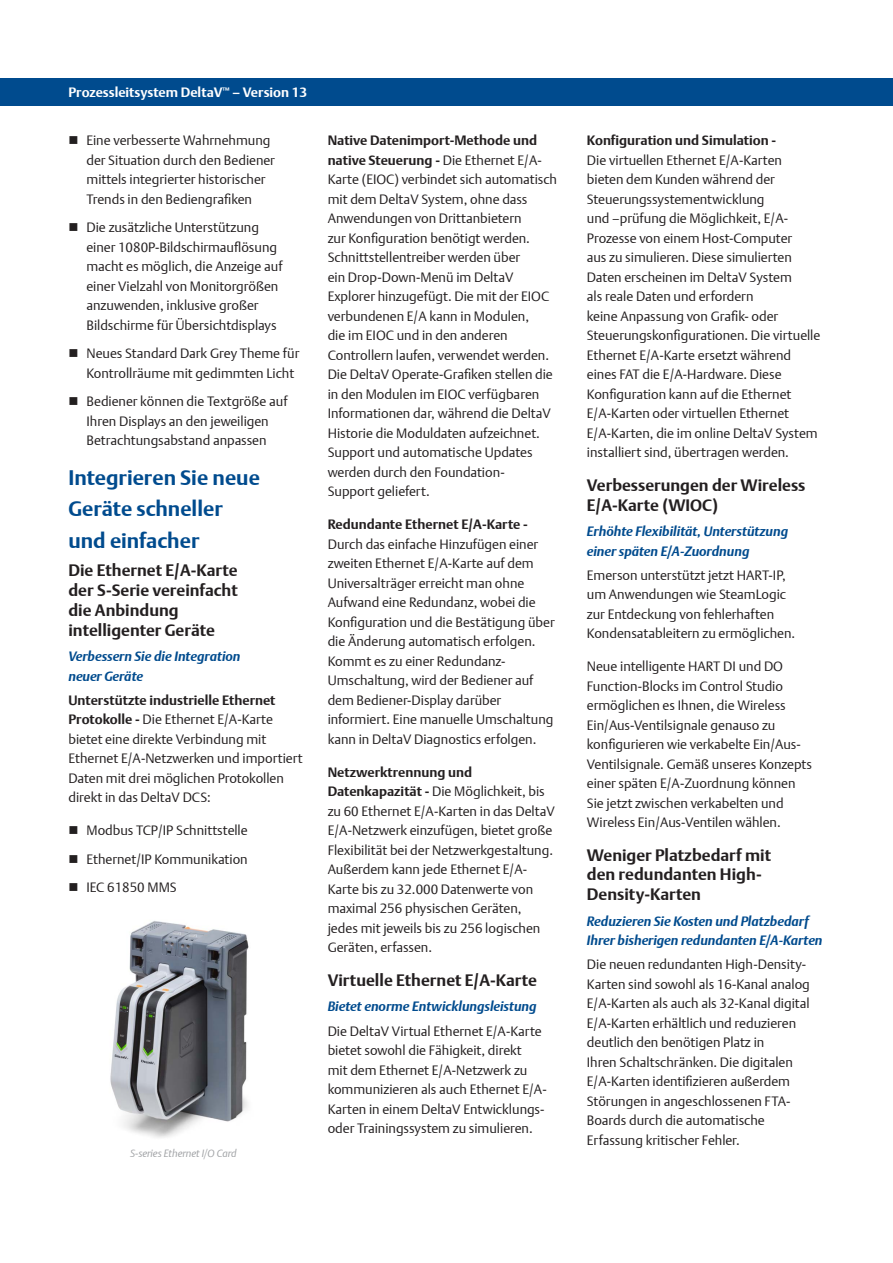
<style>
.page{position:relative;width:893px;height:1263px;background:#fff}
.page>*{position:absolute;margin:0;border:0;box-sizing:border-box;transform-origin:0 0}
.t1{font:700 21px/31.5px "DTL Argo T";color:#004b8e}
.t2{font:700 16.5px/19.8px "DTL Argo T";color:#231f20}
.t3{font:13.5px/19.5px "DTL Argo T Light";color:#231f20}
.t4{font:italic 700 13.5px/19.5px "DTL Argo T";color:#004b8e}
.t5{font:700 13.5px/19.5px "DTL Argo T";color:#231f20}
.t6{font:700 13.5px "DTL Argo T";color:#fff}
.t7{font:italic 10.5px "DTL Argo T Light";letter-spacing:-.005em;color:#9fa1a4}
.s1{font-family:"DTL Argo T";font-weight:700}
.s2{font-family:"DTL Argo T Light";font-weight:400}
</style>
<div class="page">
<div style="left:0;top:78px;width:893px;height:27px;background:#004b8e"></div>
<img style="left:110px;top:921px;width:139px;height:217px">
<p class="t6" style="left:68px;top:84px;width:240px">Prozessleitsystem DeltaV<sup>™</sup> – Version 13</p>
<p class="t3" style="left:86px;top:131px;width:190px">Eine verbesserte Wahrnehmung der Situation durch den Bediener mittels integrierter historischer<br>Trends in den Bediengrafiken</p>
<p class="t3" style="left:86px;top:218px;width:198px">Die zusätzliche Unterstützung einer 1080P-Bildschirmauflösung macht es möglich, die Anzeige auf einer Vielzahl von Monitorgrößen anzuwenden, inklusive großer Bildschirme für Übersichtdisplays</p>
<p class="t3" style="left:86px;top:344px;width:214px">Neues Standard Dark Grey Theme für<br>Kontrollräume mit gedimmten Licht</p>
<p class="t3" style="left:86px;top:392px;width:203px">Bediener können die Textgröße auf<br>Ihren Displays an den jeweiligen<br>Betrachtungsabstand anpassen</p>
<h1 class="t1" style="left:68px;top:461px;width:193px">Integrieren Sie neue<br>Geräte schneller und einfacher</h1>
<p class="t2" style="left:68px;top:560px;width:171px">Die Ethernet E/A-Karte der S-Serie vereinfacht die Anbindung intelligenter Geräte</p>
<p class="t4" style="left:68px;top:647px;width:174px">Verbessern Sie die Integration neuer Geräte</p>
<p class="t5" style="left:68px;top:690px;width:209px">Unterstützte industrielle Ethernet</p>
<p class="t3" style="left:68px;top:710px;width:236px"><span class="s1">Protokolle -</span> Die Ethernet E/A-Karte bietet eine direkte Verbindung mit Ethernet E/A-Netzwerken und importiert Daten mit drei möglichen Protokollen direkt in das DeltaV DCS:</p>
<p class="t3" style="left:86px;top:816px;width:163px;line-height:28.5px;text-align:justify">Modbus TCP/IP Schnittstelle Ethernet/IP Kommunikation IEC 61850 MMS</p>
<p class="t7" style="left:130px;top:1147px;width:108px">S-series Ethernet I/O Card</p>
<p class="t5" style="left:328px;top:131px;width:216px">Native Datenimport-Methode und native Steuerung - <span class="s2">Die Ethernet E/A-</span></p>
<p class="t3" style="left:328px;top:170px;width:231px">Karte (EIOC) verbindet sich automatisch mit dem DeltaV System, ohne dass Anwendungen von Drittanbietern<br>zur Konfiguration benötigt werden.<br>Schnittstellentreiber werden über<br>ein Drop-Down-Menü im DeltaV Explorer hinzugefügt. Die mit der EIOC verbundenen E/A kann in Modulen,<br>die im EIOC und in den anderen Controllern laufen, verwendet werden.<br>Die DeltaV Operate-Grafiken stellen die in den Modulen im EIOC verfügbaren Informationen dar, während die DeltaV Historie die Moduldaten aufzeichnet.<br>Support und automatische Updates werden durch den Foundation-<br>Support geliefert.</p>
<p class="t5" style="left:328px;top:515px;width:202px">Redundante Ethernet E/A-Karte -</p>
<p class="t3" style="left:328px;top:534px;width:228px">Durch das einfache Hinzufügen einer zweiten Ethernet E/A-Karte auf dem Universalträger erreicht man ohne Aufwand eine Redundanz, wobei die Konfiguration und die Bestätigung über die Änderung automatisch erfolgen.<br>Kommt es zu einer Redundanz-Umschaltung, wird der Bediener auf dem Bediener-Display darüber informiert. Eine manuelle Umschaltung kann in DeltaV Diagnostics erfolgen.</p>
<p class="t5" style="left:328px;top:762px;width:146px">Netzwerktrennung und</p>
<p class="t3" style="left:328px;top:782px;width:229px"><span class="s1">Datenkapazität -</span> Die Möglichkeit, bis zu 60 Ethernet E/A-Karten in das DeltaV E/A-Netzwerk einzufügen, bietet große Flexibilität bei der Netzwerkgestaltung.<br>Außerdem kann jede Ethernet E/A-Karte bis zu 32.000 Datenwerte von maximal 256 physischen Geräten, jedes mit jeweils bis zu 256 logischen Geräten, erfassen.</p>
<p class="t2" style="left:328px;top:970px;width:211px">Virtuelle Ethernet E/A-Karte</p>
<p class="t4" style="left:328px;top:997px;width:210px">Bietet enorme Entwicklungsleistung</p>
<p class="t3" style="left:328px;top:1021px;width:221px">Die DeltaV Virtual Ethernet E/A-Karte bietet sowohl die Fähigkeit, direkt<br>mit dem Ethernet E/A-Netzwerk zu kommunizieren als auch Ethernet E/A-Karten in einem DeltaV Entwicklungs&shy;oder Trainingssystem zu simulieren.</p>
<p class="t5" style="left:587px;top:131px;width:191px">Konfiguration und Simulation -</p>
<p class="t3" style="left:587px;top:150px;width:235px">Die virtuellen Ethernet E/A-Karten bieten dem Kunden während der Steuerungssystementwicklung<br>und –prüfung die Möglichkeit, E/A-Prozesse von einem Host-Computer<br>aus zu simulieren. Diese simulierten Daten erscheinen im DeltaV System<br>als reale Daten und erfordern<br>keine Anpassung von Grafik- oder Steuerungskonfigurationen. Die virtuelle Ethernet E/A-Karte ersetzt während eines FAT die E/A-Hardware. Diese Konfiguration kann auf die Ethernet E/A-Karten oder virtuellen Ethernet E/A-Karten, die im online DeltaV System installiert sind, übertragen werden.</p>
<p class="t2" style="left:587px;top:475px;width:220px">Verbesserungen der Wireless<br>E/A-Karte (WIOC)</p>
<p class="t4" style="left:587px;top:521px;width:203px">Erhöhte Flexibilität, Unterstützung einer späten E/A-Zuordnung</p>
<p class="t3" style="left:587px;top:565px;width:210px">Emerson unterstützt jetzt HART-IP, um Anwendungen wie SteamLogic zur Entdeckung von fehlerhaften Kondensatableitern zu ermöglichen.</p>
<p class="t3" style="left:587px;top:657px;width:227px">Neue intelligente HART DI und DO Function-Blocks im Control Studio ermöglichen es Ihnen, die Wireless Ein/Aus-Ventilsignale genauso zu konfigurieren wie verkabelte Ein/Aus-Ventilsignale. Gemäß unseres Konzepts einer späten E/A-Zuordnung können Sie jetzt zwischen verkabelten und Wireless Ein/Aus-Ventilen wählen.</p>
<p class="t2" style="left:587px;top:845px;width:186px">Weniger Platzbedarf mit den redundanten High-<br>Density-Karten</p>
<p class="t4" style="left:587px;top:911px;width:237px">Reduzieren Sie Kosten und Platzbedarf<br>Ihrer bisherigen redundanten E/A-Karten</p>
<p class="t3" style="left:587px;top:955px;width:224px">Die neuen redundanten High-Density-Karten sind sowohl als 16-Kanal analog E/A-Karten als auch als 32-Kanal digital E/A-Karten erhältlich und reduzieren deutlich den benötigen Platz in<br>Ihren Schaltschränken. Die digitalen E/A-Karten identifizieren außerdem Störungen in angeschlossenen FTA-Boards durch die automatische Erfassung kritischer Fehler.</p>
</div>
